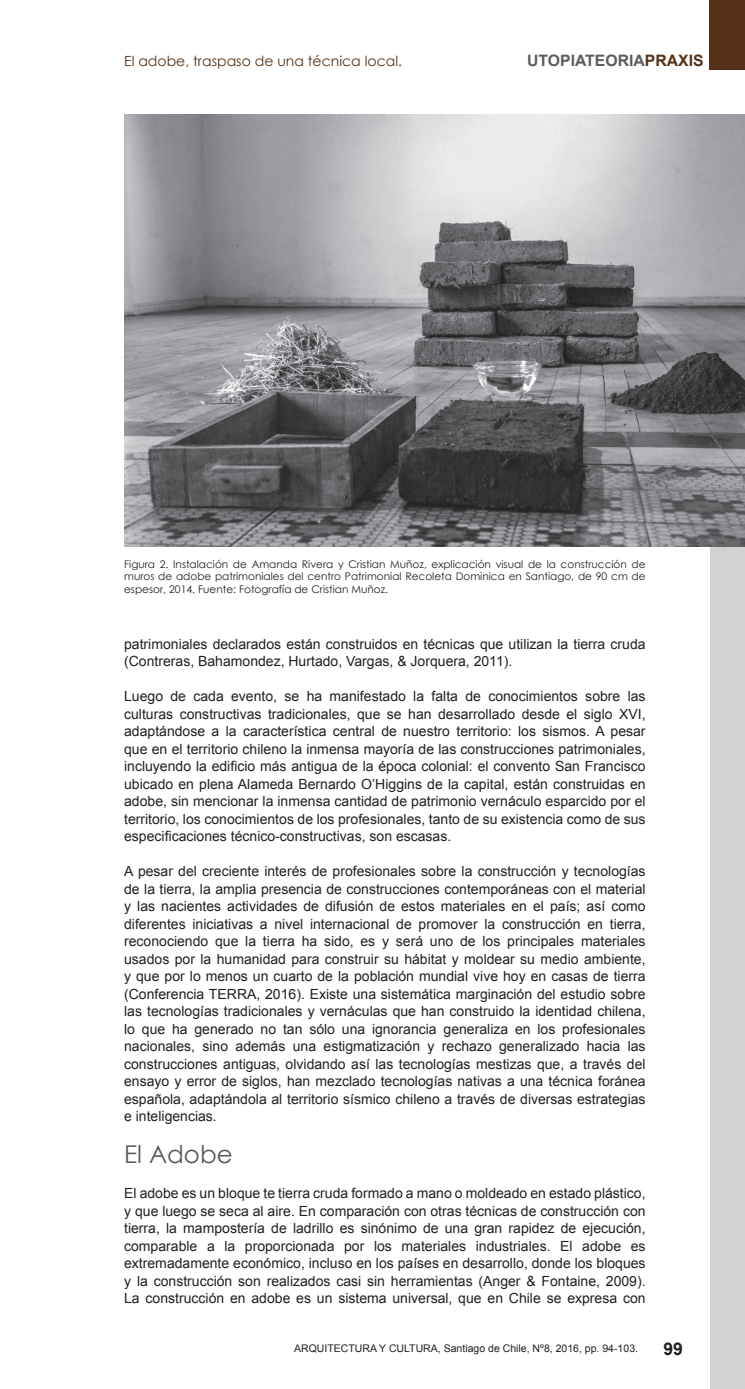
<style>
.page{position:relative;width:745px;height:1389px;background:#fff}
.page>*{position:absolute;margin:0;border:0;box-sizing:border-box;transform-origin:0 0}
.t1{font:24.5px "Century Gothic";color:#57585a}
.t2{font:700 17.5px "Arial";color:#231f20}
.t3{font:700 15.75px "Arial";color:#5c5c5f}
.t4{font:14px/17.5px "Arial";color:#231f20;text-align:justify}
.t5{font:14px "Century Gothic";color:#543116}
.t6{font:10.5px/12.6px "Century Gothic";color:#231f20;text-align:justify}
.t7{font:10.5px "Arial";color:#231f20}
.s1{color:#543116}
</style>
<div class="page">
<div style="left:709px;top:543px;width:35px;height:846px;background:#d1d2d4"></div>
<div style="left:709px;top:0;width:35px;height:70px;background:#543116"></div>
<img style="left:124px;top:114px;width:620px;height:433px">
<p class="t5" style="left:124px;top:51px;width:279px">El adobe, traspaso de una técnica local.</p>
<p class="t3" style="left:527px;top:50px;width:178px">UTOPIATEORIA<span class="s1">PRAXIS</span></p>
<p class="t6" style="left:124px;top:558px;width:522px">Figura 2. Instalación de Amanda Rivera y Cristian Muñoz, explicación visual de la construcción de muros de adobe patrimoniales del centro Patrimonial Recoleta Dominica en Santiago, de 90 cm de espesor, 2014. Fuente: Fotografía de Cristian Muñoz.</p>
<p class="t4" style="left:124px;top:635px;width:522px">patrimoniales declarados están construidos en técnicas que utilizan la tierra cruda (Contreras, Bahamondez, Hurtado, Vargas, &amp; Jorquera, 2011).</p>
<p class="t4" style="left:124px;top:688px;width:522px">Luego de cada evento, se ha manifestado la falta de conocimientos sobre las culturas constructivas tradicionales, que se han desarrollado desde el siglo XVI, adaptándose a la característica central de nuestro territorio: los sismos. A pesar que en el territorio chileno la inmensa mayoría de las construcciones patrimoniales, incluyendo la edificio más antigua de la época colonial: el convento San Francisco ubicado en plena Alameda Bernardo O’Higgins de la capital, están construidas en adobe, sin mencionar la inmensa cantidad de patrimonio vernáculo esparcido por el territorio, los conocimientos de los profesionales, tanto de su existencia como de sus especificaciones técnico-constructivas, son escasas.</p>
<p class="t4" style="left:124px;top:863px;width:522px">A pesar del creciente interés de profesionales sobre la construcción y tecnologías de la tierra, la amplia presencia de construcciones contemporáneas con el material y las nacientes actividades de difusión de estos materiales en el país; así como diferentes iniciativas a nivel internacional de promover la construcción en tierra, reconociendo que la tierra ha sido, es y será uno de los principales materiales usados por la humanidad para construir su hábitat y moldear su medio ambiente, y que por lo menos un cuarto de la población mundial vive hoy en casas de tierra (Conferencia TERRA, 2016). Existe una sistemática marginación del estudio sobre las tecnologías tradicionales y vernáculas que han construido la identidad chilena, lo que ha generado no tan sólo una ignorancia generaliza en los profesionales nacionales, sino además una estigmatización y rechazo generalizado hacia las construcciones antiguas, olvidando así las tecnologías mestizas que, a través del ensayo y error de siglos, han mezclado tecnologías nativas a una técnica foránea española, adaptándola al territorio sísmico chileno a través de diversas estrategias e inteligencias.</p>
<h1 class="t1" style="left:124px;top:1137px;width:110px">El Adobe</h1>
<p class="t4" style="left:124px;top:1185px;width:522px">El adobe es un bloque te tierra cruda formado a mano o moldeado en estado plástico, y que luego se seca al aire. En comparación con otras técnicas de construcción con tierra, la mampostería de ladrillo es sinónimo de una gran rapidez de ejecución, comparable a la proporcionada por los materiales industriales. El adobe es extremadamente económico, incluso en los países en desarrollo, donde los bloques y la construcción son realizados casi sin herramientas (Anger &amp; Fontaine, 2009).<br>La construcción en adobe es un sistema universal, que en Chile se expresa con</p>
<p class="t7" style="left:294px;top:1341px;width:345px">ARQUITECTURA Y CULTURA, Santiago de Chile, Nº8, 2016, pp. 94-103.</p>
<p class="t2" style="left:663px;top:1337px;width:21px">99</p>
</div>
